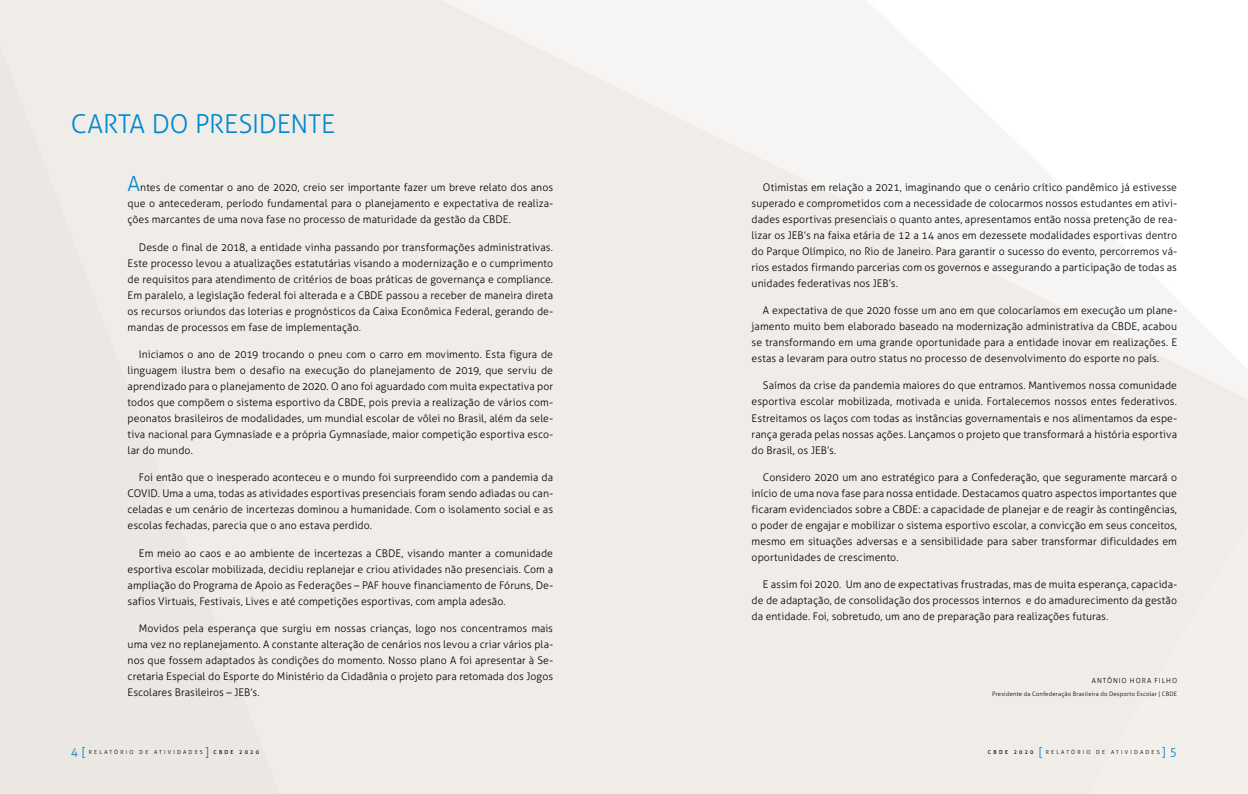
<style>
.page{position:relative;width:1248px;height:794px;background:#fff}
.page>*{position:absolute;margin:0;border:0;box-sizing:border-box;transform-origin:0 0}
.t1{font:300 26px "Aller";letter-spacing:-.01em;color:#0089cf}
.t2{font:300 10.5px/16px "Aller";letter-spacing:.005em;color:#000;text-align:justify}
.t3{font:300 7px "Aller";letter-spacing:.13em;color:#000}
.t4{font:300 6px "Aller";letter-spacing:.03em;color:#000}
.t5{font:300 5.5px "Aller";letter-spacing:.4em;color:#000}
.s1{font-size:21px;color:#0089cf}
.s2{font-size:12px;color:#0089cf}
.s3{font-weight:400}
</style>
<div class="page">
<h1 class="t1" style="left:71px;top:108px;width:266px">CARTA DO PRESIDENTE</h1>
<p class="t2" style="left:128px;top:180px;width:427px"><span class="s1">A</span>ntes de comentar o ano de 2020, creio ser importante fazer um breve relato dos anos que o antecederam, período fundamental para o planejamento e expectativa de realiza&shy;ções marcantes de uma nova fase no processo de maturidade da gestão da CBDE.</p>
<p class="t2" style="left:128px;top:239px;width:427px;text-indent:11px">Desde o final de 2018, a entidade vinha passando por transformações administrativas.<br>Este processo levou a atualizações estatutárias visando a modernização e o cumprimento de requisitos para atendimento de critérios de boas práticas de governança e compliance.<br>Em paralelo, a legislação federal foi alterada e a CBDE passou a receber de maneira direta os recursos oriundos das loterias e prognósticos da Caixa Econômica Federal, gerando de&shy;mandas de processos em fase de implementação.</p>
<p class="t2" style="left:128px;top:346px;width:427px;text-indent:11px">Iniciamos o ano de 2019 trocando o pneu com o carro em movimento. Esta figura de linguagem ilustra bem o desafio na execução do planejamento de 2019, que serviu de aprendizado para o planejamento de 2020. O ano foi aguardado com muita expectativa por todos que compõem o sistema esportivo da CBDE, pois previa a realização de vários com&shy;peonatos brasileiros de modalidades, um mundial escolar de vôlei no Brasil, além da sele&shy;tiva nacional para Gymnasíade e a própria Gymnasíade, maior competição esportiva esco&shy;lar do mundo.</p>
<p class="t2" style="left:128px;top:470px;width:427px;text-indent:11px">Foi então que o inesperado aconteceu e o mundo foi surpreendido com a pandemia da COVID. Uma a uma, todas as atividades esportivas presenciais foram sendo adiadas ou can&shy;celadas e um cenário de incertezas dominou a humanidade. Com o isolamento social e as escolas fechadas, parecia que o ano estava perdido.</p>
<p class="t2" style="left:128px;top:545px;width:427px;text-indent:11px">Em meio ao caos e ao ambiente de incertezas a CBDE, visando manter a comunidade esportiva escolar mobilizada, decidiu replanejar e criou atividades não presenciais. Com a ampliação do Programa de Apoio as Federações – PAF houve financiamento de Fóruns, De&shy;safios Virtuais, Festivais, Lives e até competições esportivas, com ampla adesão.</p>
<p class="t2" style="left:128px;top:620px;width:427px;text-indent:11px">Movidos pela esperança que surgiu em nossas crianças, logo nos concentramos mais uma vez no replanejamento. A constante alteração de cenários nos levou a criar vários pla&shy;nos que fossem adaptados às condições do momento. Nosso plano A foi apresentar à Se&shy;cretaria Especial do Esporte do Ministério da Cidadânia o projeto para retomada dos Jogos Escolares Brasileiros – JEB’s.</p>
<p class="t2" style="left:751px;top:179px;width:427px;text-indent:11px">Otimistas em relação a 2021, imaginando que o cenário crítico pandêmico já estivesse superado e comprometidos com a necessidade de colocarmos nossos estudantes em ativi&shy;dades esportivas presenciais o quanto antes, apresentamos então nossa pretenção de rea&shy;lizar os JEB’s na faixa etária de 12 a 14 anos em dezessete modalidades esportivas dentro do Parque Olímpico, no Rio de Janeiro. Para garantir o sucesso do evento, percorremos vá&shy;rios estados firmando parcerias com os governos e assegurando a participação de todas as unidades federativas nos JEB’s.</p>
<p class="t2" style="left:751px;top:302px;width:427px;text-indent:11px">A expectativa de que 2020 fosse um ano em que colocaríamos em execução um plane&shy;jamento muito bem elaborado baseado na modernização administrativa da CBDE, acabou se transformando em uma grande oportunidade para a entidade inovar em realizações. E estas a levaram para outro status no processo de desenvolvimento do esporte no país.</p>
<p class="t2" style="left:751px;top:378px;width:427px;text-indent:11px">Saímos da crise da pandemia maiores do que entramos. Mantivemos nossa comunidade esportiva escolar mobilizada, motivada e unida. Fortalecemos nossos entes federativos.<br>Estreitamos os laços com todas as instâncias governamentais e nos alimentamos da espe&shy;rança gerada pelas nossas ações. Lançamos o projeto que transformará a história esportiva do Brasil, os JEB’s.</p>
<p class="t2" style="left:751px;top:469px;width:427px;text-indent:11px">Considero 2020 um ano estratégico para a Confederação, que seguramente marcará o início de uma nova fase para nossa entidade. Destacamos quatro aspectos importantes que ficaram evidenciados sobre a CBDE: a capacidade de planejar e de reagir às contingências, o poder de engajar e mobilizar o sistema esportivo escolar, a convicção em seus conceitos, mesmo em situações adversas e a sensibilidade para saber transformar dificuldades em oportunidades de crescimento.</p>
<p class="t2" style="left:751px;top:576px;width:427px;text-indent:11px">E assim foi 2020. Um ano de expectativas frustradas, mas de muita esperança, capacida&shy;de de adaptação, de consolidação dos processos internos e do amadurecimento da gestão da entidade. Foi, sobretudo, um ano de preparação para realizações futuras.</p>
<p class="t3" style="left:1091px;top:676px;width:87px">ANTÔNIO HORA FILHO</p>
<p class="t4" style="left:992px;top:690px;width:186px">Presidente da Confederação Brasileira do Desporto Escolar | CBDE</p>
<p class="t5" style="left:71px;top:749px;width:190px"><span class="s2">4 [</span> RELATÓRIO DE ATIVIDADES<span class="s2">]</span> <span class="s3">CBDE 2020</span></p>
<p class="t5" style="left:987px;top:749px;width:191px"><span class="s3">CBDE 2020</span> <span class="s2">[</span> RELATÓRIO DE ATIVIDADES<span class="s2">]5</span></p>
</div>
